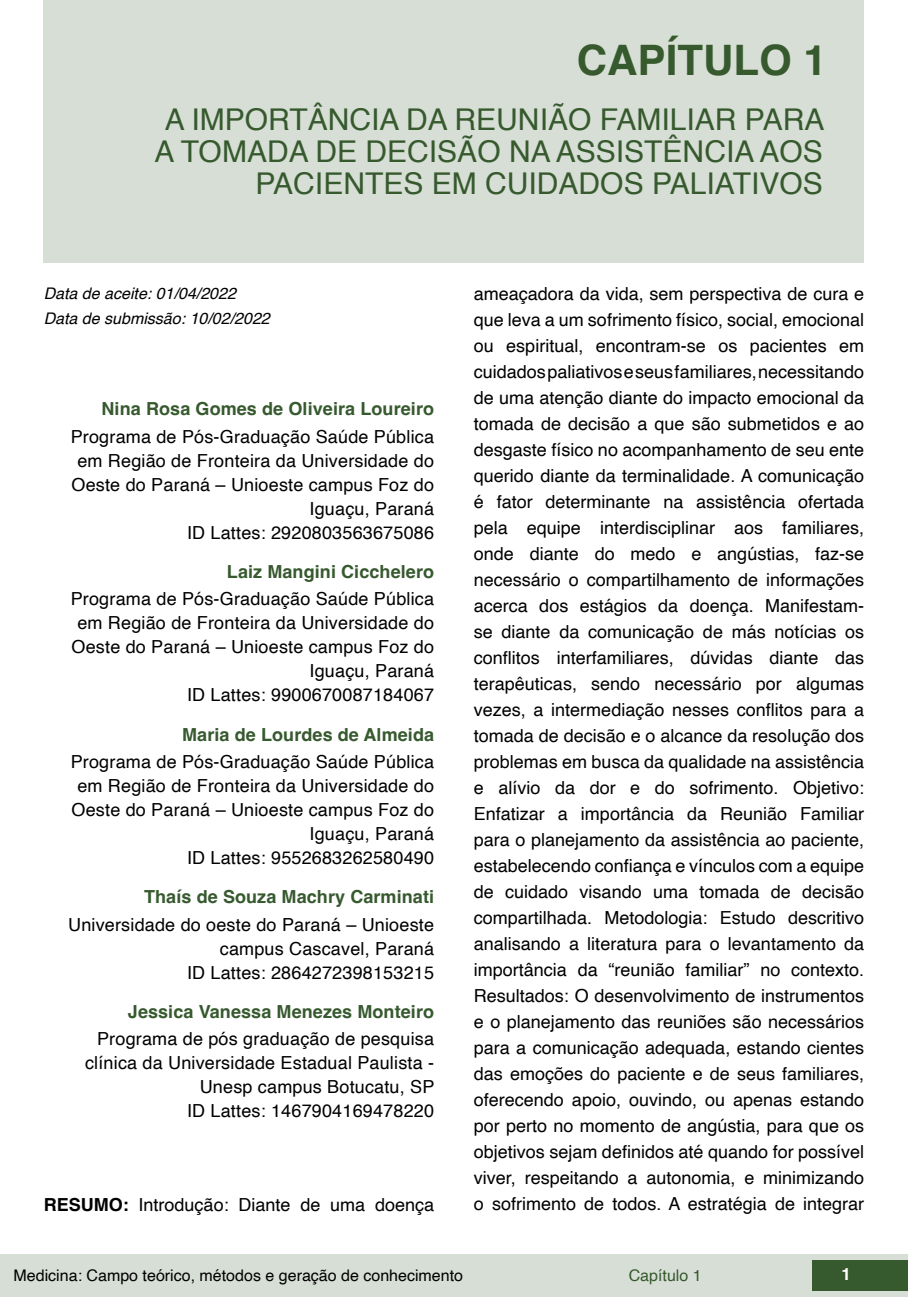
<style>
.page{position:relative;width:908px;height:1304px;background:#fff}
.page>*{position:absolute;margin:0;border:0;box-sizing:border-box;transform-origin:0 0}
.t1{font:700 42px "Helvetica";color:#36592e}
.t2{font:30px/32px "Helvetica";color:#36592e;text-align:right}
.t3{font:18px/26px "Helvetica";letter-spacing:.01em;color:#000;text-align:right}
.t4{font:700 18px "Helvetica";letter-spacing:.005em;color:#36592e}
.t5{font:700 16.8px "Helvetica";color:#fff}
.t6{font:16px "Helvetica";color:#000}
.t7{font:italic 16px "Helvetica";color:#000}
.t8{font:16px "Helvetica";color:#36592e}
.s1{font-weight:700}
</style>
<div class="page">
<div style="left:0;top:1254px;width:906px;height:43px;background:#d7ded5"></div>
<div style="left:812px;top:1261px;width:95px;height:30px;background:#36592e"></div>
<div style="left:44px;top:0;width:819px;height:263px;background:#d7ded5"></div>
<h1 class="t1" style="left:576px;top:35px;width:251px">CAPÍTULO 1</h1>
<h2 class="t2" style="left:154px;top:104px;width:671px">A IMPORTÂNCIA DA REUNIÃO FAMILIAR PARA<br>A TOMADA DE DECISÃO NA ASSISTÊNCIA AOS<br>PACIENTES EM CUIDADOS PALIATIVOS</h2>
<p class="t7" style="left:44px;top:280px;width:194px">Data de aceite: 01/04/2022</p>
<p class="t7" style="left:44px;top:306px;width:227px">Data de submissão: 10/02/2022</p>
<p class="t4" style="left:101px;top:398px;width:334px">Nina Rosa Gomes de Oliveira Loureiro</p>
<p class="t3" style="left:71px;top:425px;width:365px;line-height:24px">Programa de Pós-Graduação Saúde Pública em Região de Fronteira da Universidade do Oeste do Paraná – Unioeste campus Foz do Iguaçu, Paraná<br>ID Lattes: 2920803563675086</p>
<p class="t4" style="left:227px;top:561px;width:209px">Laiz Mangini Cicchelero</p>
<p class="t3" style="left:71px;top:588px;width:365px;line-height:24px">Programa de Pós-Graduação Saúde Pública em Região de Fronteira da Universidade do Oeste do Paraná – Unioeste campus Foz do Iguaçu, Paraná<br>ID Lattes: 9900670087184067</p>
<p class="t4" style="left:182px;top:723px;width:253px">Maria de Lourdes de Almeida</p>
<p class="t3" style="left:71px;top:750px;width:365px;line-height:24px">Programa de Pós-Graduação Saúde Pública em Região de Fronteira da Universidade do Oeste do Paraná – Unioeste campus Foz do Iguaçu, Paraná<br>ID Lattes: 9552683262580490</p>
<p class="t4" style="left:144px;top:886px;width:291px">Thaís de Souza Machry Carminati</p>
<p class="t3" style="left:68px;top:913px;width:367px;line-height:24px">Universidade do oeste do Paraná – Unioeste campus Cascavel, Paraná<br>ID Lattes: 2864272398153215</p>
<p class="t4" style="left:128px;top:1001px;width:307px">Jessica Vanessa Menezes Monteiro</p>
<p class="t3" style="left:85px;top:1028px;width:351px;line-height:24px">Programa de pós graduação de pesquisa clínica da Universidade Estadual Paulista - Unesp campus Botucatu, SP<br>ID Lattes: 1467904169478220</p>
<p class="t3" style="left:44px;top:1193px;width:392px"><span class="s1">RESUMO:</span> Introdução: Diante de uma doença</p>
<p class="t3" style="left:473px;top:281px;width:392px;text-align:justify">ameaçadora da vida, sem perspectiva de cura e que leva a um sofrimento físico, social, emocional ou espiritual, encontram-se os pacientes em cuidados paliativos e seus familiares, necessitando de uma atenção diante do impacto emocional da tomada de decisão a que são submetidos e ao desgaste físico no acompanhamento de seu ente querido diante da terminalidade. A comunicação é fator determinante na assistência ofertada pela equipe interdisciplinar aos familiares, onde diante do medo e angústias, faz-se necessário o compartilhamento de informações acerca dos estágios da doença. Manifestam&shy;se diante da comunicação de más notícias os conflitos interfamiliares, dúvidas diante das terapêuticas, sendo necessário por algumas vezes, a intermediação nesses conflitos para a tomada de decisão e o alcance da resolução dos problemas em busca da qualidade na assistência e alívio da dor e do sofrimento. Objetivo:<br>Enfatizar a importância da Reunião Familiar para o planejamento da assistência ao paciente, estabelecendo confiança e vínculos com a equipe de cuidado visando uma tomada de decisão compartilhada. Metodologia: Estudo descritivo analisando a literatura para o levantamento da importância da “reunião familiar” no contexto.<br>Resultados: O desenvolvimento de instrumentos e o planejamento das reuniões são necessários para a comunicação adequada, estando cientes das emoções do paciente e de seus familiares, oferecendo apoio, ouvindo, ou apenas estando por perto no momento de angústia, para que os objetivos sejam definidos até quando for possível viver, respeitando a autonomia, e minimizando o sofrimento de todos. A estratégia de integrar</p>
<p class="t6" style="left:14px;top:1263px;width:451px">Medicina: Campo teórico, métodos e geração de conhecimento</p>
<p class="t8" style="left:628px;top:1263px;width:74px">Capítulo 1</p>
<p class="t5" style="left:841px;top:1264px;width:11px">1</p>
</div>
